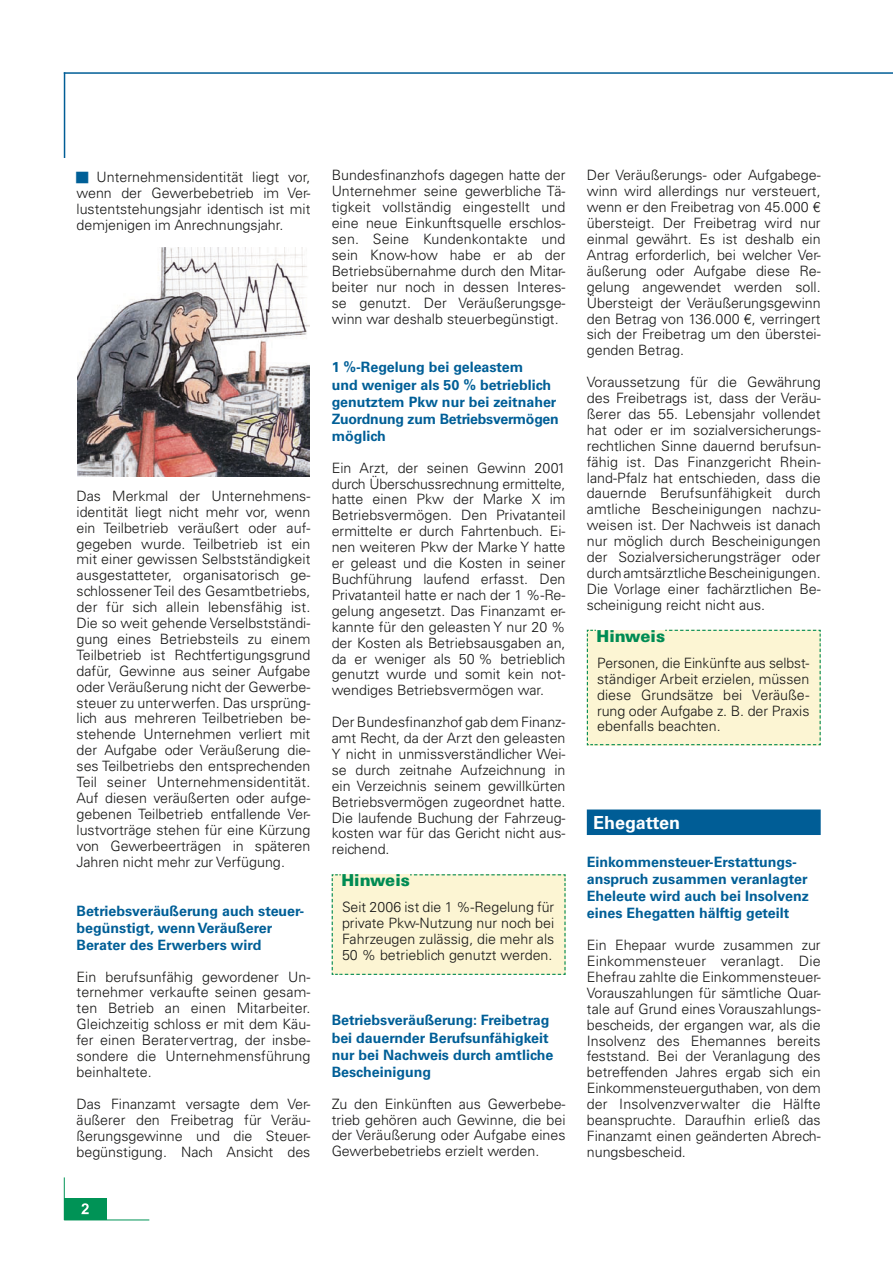
<style>
.page{position:relative;width:893px;height:1263px;background:#fff}
.page>*{position:absolute;margin:0;border:0;box-sizing:border-box;transform-origin:0 0}
.t1{font:700 18px "Univers LT Std";color:#fff}
.t2{font:900 16.5px "Univers LT Std";color:#008b53}
.t3{font:300 14.25px/15.9px "Univers LT Std";color:#171716;text-align:justify}
.t4{font:700 14.25px/17.1px "Univers LT Std";color:#005f97}
.s1{font-family:"Arial";font-weight:400;font-size:18.9px;color:#005f97}
</style>
<div class="page">
<div style="left:64px;top:1199px;width:43px;height:21px;background:#009356"></div>
<svg style="left:81px;top:1203px;width:8px;height:11px"></svg>
<hr style="left:64px;top:1219px;width:85px;height:1px;background:#009356">
<hr style="left:64px;top:1177px;width:1px;height:43px;background:#009356">
<hr style="left:64px;top:72px;width:1px;height:86px;background:#005d96">
<hr style="left:64px;top:72px;width:829px;height:2px;background:#005d96">
<div style="left:331px;top:874px;width:235px;height:101px;background:#fcf5d3"></div>
<div style="left:587px;top:809px;width:234px;height:26px;background:#005d96"></div>
<div style="left:586px;top:629px;width:235px;height:117px;background:#fcf5d3"></div>
<img style="left:77px;top:247px;width:233px;height:229px">
<p class="t3" style="left:77px;top:169px;width:235px"><span class="s1">▀</span> Unternehmensidentität liegt vor, wenn der Gewerbebetrieb im Ver&shy;lustentstehungsjahr identisch ist mit demjenigen im Anrechnungsjahr.</p>
<p class="t3" style="left:77px;top:488px;width:235px">Das Merkmal der Unternehmens&shy;identität liegt nicht mehr vor, wenn ein Teilbetrieb veräußert oder auf&shy;gegeben wurde. Teilbetrieb ist ein mit einer gewissen Selbstständigkeit ausgestatteter, organisatorisch ge&shy;schlossener Teil des Gesamtbetriebs, der für sich allein lebensfähig ist.<br>Die so weit gehende Verselbstständi - gung eines Betriebsteils zu einem Teilbetrieb ist Rechtfertigungsgrund dafür, Gewinne aus seiner Aufgabe oder Veräußerung nicht der Gewerbe&shy;steuer zu unterwerfen. Das ursprüng&shy;lich aus mehreren Teilbetrieben be&shy;stehende Unternehmen verliert mit der Aufgabe oder Veräußerung die&shy;ses Teilbetriebs den entsprechenden Teil seiner Unternehmensidentität.<br>Auf diesen veräußerten oder aufge&shy;gebenen Teilbetrieb entfallende Ver&shy;lustvorträge stehen für eine Kürzung von Gewerbeerträgen in späteren Jahren nicht mehr zur Verfügung.</p>
<p class="t4" style="left:77px;top:902px;width:229px">Betriebsveräußerung auch steuer - begünstigt, wenn Veräußerer<br>Berater des Erwerbers wird</p>
<p class="t3" style="left:77px;top:968px;width:235px">Ein berufsunfähig gewordener Un&shy;ternehmer verkaufte seinen gesam&shy;ten Betrieb an einen Mitarbeiter.<br>Gleichzeitig schloss er mit dem Käu&shy;fer einen Beratervertrag, der insbe&shy;sondere die Unternehmensführung beinhaltete.</p>
<p class="t3" style="left:77px;top:1096px;width:235px">Das Finanzamt versagte dem Ver&shy;äu ßerer den Freibetrag für Veräu&shy;ße rungsgewinne und die Steuer - be güns tigung. Nach Ansicht des</p>
<p class="t3" style="left:332px;top:167px;width:235px">Bun desfinanzhofs dagegen hatte der Unternehmer seine gewerbliche Tä - tig keit vollständig eingestellt und eine neue Einkunftsquelle erschlos&shy;sen. Seine Kundenkontakte und sein Know-how habe er ab der Betriebsübernahme durch den Mit ar - beiter nur noch in dessen Interes&shy;se genutzt. Der Veräußerungsge - winn war deshalb steuerbegüns tigt.</p>
<p class="t4" style="left:332px;top:359px;width:229px">1 %-Regelung bei geleastem<br>und weniger als 50 % betrieblich genutztem Pkw nur bei zeitnaher<br>Zuordnung zum Betriebsvermögen möglich</p>
<p class="t3" style="left:332px;top:460px;width:235px">Ein Arzt, der seinen Gewinn 2001 durch Überschussrechnung ermittel te, hatte einen Pkw der Marke X im Betriebsvermögen. Den Privatanteil ermittelte er durch Fahrtenbuch. Ei&shy;nen weiteren Pkw der Marke Y hatte er geleast und die Kosten in seiner Buchführung laufend erfasst. Den Privatanteil hatte er nach der 1 %-Re&shy;gelung angesetzt. Das Finanzamt er&shy;kannte für den geleasten Y nur 20 % der Kosten als Betriebsausgaben an, da er weniger als 50 % betrieblich genutzt wurde und somit kein not&shy;wendiges Betriebsvermögen war.</p>
<p class="t3" style="left:332px;top:714px;width:235px">Der Bundesfinanzhof gab dem Finanz&shy;amt Recht, da der Arzt den geleasten Y nicht in unmissverständlicher Wei&shy;se durch zeitnahe Aufzeichnung in ein Verzeichnis seinem gewillkürten Betriebsvermögen zugeordnet hatte.<br>Die laufende Buchung der Fahrzeug&shy;kosten war für das Gericht nicht aus&shy;reichend.</p>
<p class="t2" style="left:341px;top:870px;width:70px">Hinweis</p>
<p class="t3" style="left:342px;top:899px;width:214px">Seit 2006 ist die 1 %-Regelung für private Pkw-Nutzung nur noch bei Fahrzeugen zulässig, die mehr als 50 % betrieblich genutzt werden.</p>
<p class="t4" style="left:332px;top:1012px;width:223px">Betriebsveräußerung: Freibetrag bei dauernder Berufsunfähigkeit nur bei Nachweis durch amtliche<br>Bescheinigung</p>
<p class="t3" style="left:332px;top:1095px;width:235px">Zu den Einkünften aus Gewerbebe&shy;trieb gehören auch Gewinne, die bei der Veräußerung oder Aufgabe eines Gewerbebetriebs erzielt werden.</p>
<p class="t3" style="left:587px;top:167px;width:235px">Der Veräußerungs- oder Aufgabege&shy;winn wird allerdings nur versteuert, wenn er den Freibetrag von 45.000 € übersteigt. Der Freibetrag wird nur einmal gewährt. Es ist deshalb ein Antrag erforderlich, bei welcher Ver&shy;äußerung oder Aufgabe diese Re&shy;gelung angewendet werden soll.<br>Übersteigt der Veräußerungsgewinn den Betrag von 136.000 €, verringert sich der Freibetrag um den überstei&shy;genden Betrag.</p>
<p class="t3" style="left:587px;top:374px;width:235px">Voraussetzung für die Gewährung des Freibetrags ist, dass der Veräu&shy;ßerer das 55. Lebensjahr vollendet hat oder er im sozialversicherungs&shy;rechtlichen Sinne dauernd berufsun&shy;fähig ist. Das Finanzgericht Rhein - land-Pfalz hat entschieden, dass die dauernde Berufsunfähigkeit durch amtliche Bescheinigungen nachzu&shy;weisen ist. Der Nachweis ist danach nur möglich durch Bescheinigungen der Sozialversicherungsträger oder durch amtsärztliche Bescheinigungen.<br>Die Vorlage einer fachärztlichen Be&shy;scheinigung reicht nicht aus.</p>
<p class="t2" style="left:596px;top:625px;width:70px">Hinweis</p>
<p class="t3" style="left:597px;top:655px;width:214px">Personen, die Einkünfte aus selbst - ständiger Arbeit erzielen, müssen diese Grundsätze bei Veräuße&shy;rung oder Aufgabe z. B. der Praxis ebenfalls beachten.</p>
<p class="t1" style="left:593px;top:812px;width:88px">Ehegatten</p>
<p class="t4" style="left:587px;top:853px;width:224px">Einkommensteuer-Erstattungs&shy;anspruch zusammen veranlagter<br>Eheleute wird auch bei Insolvenz eines Ehegatten hälftig geteilt</p>
<p class="t3" style="left:587px;top:937px;width:235px">Ein Ehepaar wurde zusammen zur Einkommensteuer veranlagt. Die Ehefrau zahlte die Einkommensteuer-Vorauszahlungen für sämtliche Quar&shy;tale auf Grund eines Vorauszahlungs&shy;bescheids, der ergangen war, als die Insolvenz des Ehemannes bereits feststand. Bei der Veranlagung des betreffenden Jahres ergab sich ein Einkommensteuerguthaben, von dem der Insolvenzverwalter die Hälfte beanspruchte. Daraufhin erließ das Finanzamt einen geänderten Abrech&shy;nungsbescheid.</p>
</div>
